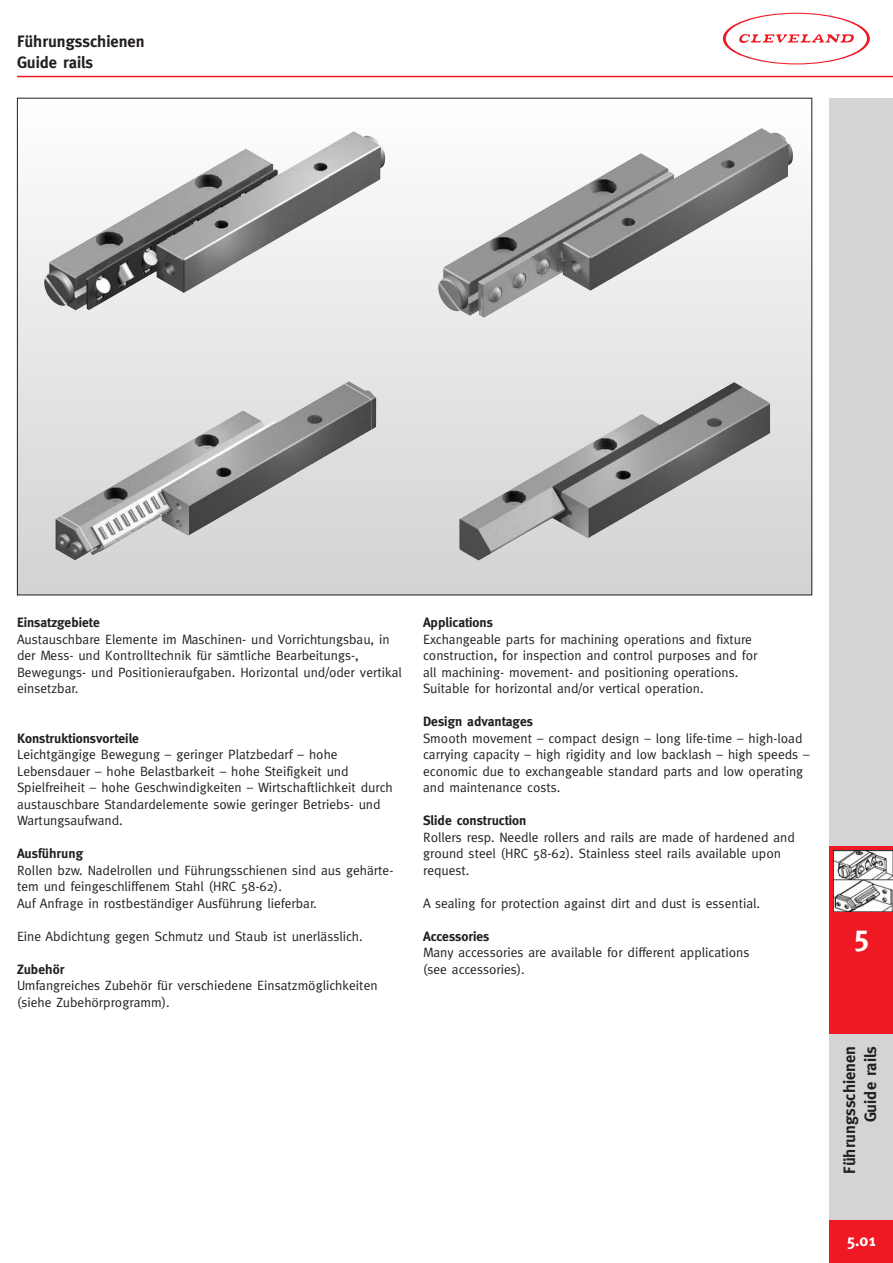
<style>
.page{position:relative;width:893px;height:1263px;background:#fff}
.page>*{position:absolute;margin:0;border:0;box-sizing:border-box;transform-origin:0 0}
.t1{font:700 30px "Meta Plus";color:#fff}
.t2{font:700 16.5px/21px "Meta Plus";color:#241f1f}
.t3{font:700 16.5px "Meta Plus";color:#fff}
.t4{font:13.5px/16.5px "Meta Plus";color:#241f1f}
.t5{font:700 13.5px "Meta Plus";color:#241f1f}
</style>
<div class="page">
<div style="left:829px;top:98px;width:64px;height:1122px;background:#d5d4d5"></div>
<hr style="left:17px;top:76px;width:876px;height:1px;background:#ef1923">
<div style="left:17px;top:98px;width:795px;height:497px;background:linear-gradient(to bottom,#fefefe,#d1d2d4)"></div>
<img style="left:459px;top:382px;width:311px;height:179px">
<img style="left:438px;top:128px;width:356px;height:190px">
<img style="left:44px;top:131px;width:341px;height:179px">
<img style="left:55px;top:381px;width:321px;height:179px">
<div style="left:829px;top:846px;width:64px;height:187px;background:#ef1923"></div>
<img style="left:833px;top:850px;width:60px;height:61px">
<svg style="left:723px;top:13px;width:147px;height:51px"></svg>
<div style="left:829px;top:1220px;width:64px;height:43px;background:#ef1923"></div>
<p class="t2" style="left:17px;top:31px;width:129px">Führungsschienen<br>Guide rails</p>
<p class="t5" style="left:17px;top:615px;width:84px">Einsatzgebiete</p>
<p class="t4" style="left:17px;top:630px;width:386px">Austauschbare Elemente im Maschinen- und Vorrichtungsbau, in der Mess- und Kontrolltechnik für sämtliche Bearbeitungs-, Bewegungs- und Positionieraufgaben. Horizontal und/oder vertikal einsetzbar.</p>
<p class="t5" style="left:17px;top:730px;width:124px">Konstruktionsvorteile</p>
<p class="t4" style="left:17px;top:746px;width:377px">Leichtgängige Bewegung – geringer Platzbedarf – hohe Lebensdauer – hohe Belastbarkeit – hohe Steifigkeit und Spielfreiheit – hohe Geschwindigkeiten – Wirtschaftlichkeit durch austauschbare Standardelemente sowie geringer Betriebs- und Wartungsaufwand.</p>
<p class="t5" style="left:17px;top:846px;width:68px">Ausführung</p>
<p class="t4" style="left:17px;top:861px;width:378px">Rollen bzw. Nadelrollen und Führungsschienen sind aus gehärte&shy;tem und feingeschliffenem Stahl (HRC 58-62).<br>Auf Anfrage in rostbeständiger Ausführung lieferbar.</p>
<p class="t4" style="left:17px;top:927px;width:347px">Eine Abdichtung gegen Schmutz und Staub ist unerlässlich.</p>
<p class="t5" style="left:17px;top:961px;width:49px">Zubehör</p>
<p class="t4" style="left:17px;top:977px;width:362px">Umfangreiches Zubehör für verschiedene Einsatzmöglichkeiten (siehe Zubehörprogramm).</p>
<p class="t5" style="left:423px;top:614px;width:71px">Applications</p>
<p class="t4" style="left:423px;top:630px;width:336px">Exchangeable parts for machining operations and fixture construction, for inspection and control purposes and for all machining- movement- and positioning operations.<br>Suitable for horizontal and/or vertical operation.</p>
<p class="t5" style="left:423px;top:714px;width:111px">Design advantages</p>
<p class="t4" style="left:423px;top:729px;width:388px">Smooth movement – compact design – long life-time – high-load carrying capacity – high rigidity and low backlash – high speeds – economic due to exchangeable standard parts and low operating and maintenance costs.</p>
<p class="t5" style="left:423px;top:813px;width:105px">Slide construction</p>
<p class="t4" style="left:423px;top:828px;width:373px">Rollers resp. Needle rollers and rails are made of hardened and ground steel (HRC 58-62). Stainless steel rails available upon request.</p>
<p class="t4" style="left:423px;top:894px;width:338px">A sealing for protection against dirt and dust is essential.</p>
<p class="t5" style="left:423px;top:928px;width:68px">Accessories</p>
<p class="t4" style="left:423px;top:944px;width:328px">Many accessories are available for different applications (see accessories).</p>
<h1 class="t1" style="left:853px;top:918px;width:18px">5</h1>
<p class="t2" style="left:839px;top:1174px;width:129px;text-align:right;rotate:-90deg">Führungsschienen<br>Guide rails</p>
<p class="t3" style="left:846px;top:1231px;width:31px">5.01</p>
</div>
